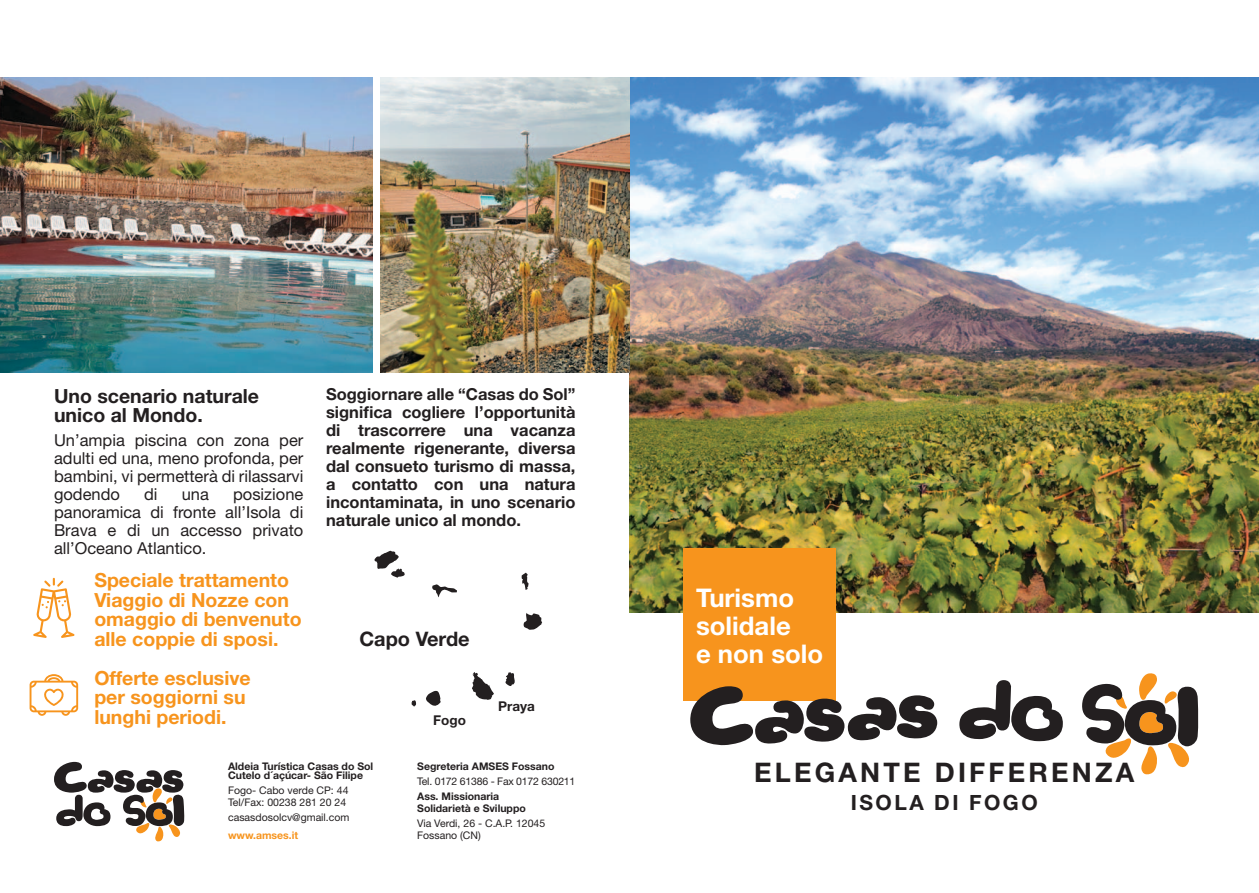
<style>
.page{position:relative;width:1259px;height:893px;background:#fff}
.page>*{position:absolute;margin:0;border:0;box-sizing:border-box;transform-origin:0 0}
.t1{font:700 27px "Helvetica Neue";letter-spacing:.12em;color:#231f20}
.t2{font:700 25.8px/28px "Helvetica Neue";color:#fff}
.t3{font:700 21px "Helvetica Neue";color:#231f20}
.t4{font:700 19.95px "Helvetica Neue";color:#231f20}
.t5{font:700 19.5px/19.5px "Helvetica Neue";color:#f7941d}
.t6{font:700 19.5px/19.5px "Helvetica Neue";color:#231f20}
.t7{font:700 16.5px/18px "Helvetica Neue";color:#231f20;text-align:justify}
.t8{font:16.5px/18px "Helvetica Neue";color:#231f20;text-align:justify}
.t9{font:700 13.5px "Helvetica Neue";color:#231f20}
.t10{font:700 10.5px/9px "Helvetica Neue";color:#231f20}
.t11{font:10.5px/12px "Helvetica Neue";color:#231f20}
.t12{font:10.5px "Helvetica Neue";letter-spacing:-.02em;color:#231f20}
.t13{font:700 10.5px "Helvetica Neue";color:#f7941d}
</style>
<div class="page">
<img style="left:629px;top:77px;width:630px;height:535px">
<div style="left:683px;top:548px;width:153px;height:153px;background:#f7941d"></div>
<svg style="left:690px;top:686px;width:247px;height:59px"></svg>
<svg style="left:959px;top:680px;width:104px;height:62px"></svg>
<svg style="left:1082px;top:673px;width:116px;height:102px"></svg>
<img style="left:0;top:77px;width:373px;height:296px">
<svg style="left:374px;top:551px;width:168px;height:155px"></svg>
<svg style="left:33px;top:578px;width:41px;height:60px"></svg>
<svg style="left:30px;top:674px;width:48px;height:42px"></svg>
<img style="left:380px;top:77px;width:249px;height:296px">
<svg style="left:54px;top:762px;width:131px;height:80px"></svg>
<p class="t6" style="left:54px;top:385px;width:207px">Uno scenario naturale unico al Mondo.</p>
<p class="t8" style="left:54px;top:431px;width:251px">Un’ampia piscina con zona per adulti ed una, meno profonda, per bambini, vi permetterà di rilassarvi godendo</p>
<p class="t8" style="left:54px;top:485px;width:251px;text-indent:179px">posizione panoramica di fronte all’Isola di Brava e di un accesso privato all’Oceano Atlantico.</p>
<p class="t8" style="left:144px;top:485px;width:15px">di</p>
<p class="t8" style="left:182px;top:485px;width:29px">una</p>
<p class="t7" style="left:326px;top:385px;width:251px">Soggiornare alle “Casas do Sol” significa cogliere l’opportunità di trascorrere una vacanza realmente rigenerante, diversa dal consueto turismo di massa, a contatto con una natura incontaminata, in uno scenario naturale unico al mondo.</p>
<p class="t5" style="left:94px;top:570px;width:209px">Speciale trattamento<br>Viaggio di Nozze con omaggio di benvenuto alle coppie di sposi.</p>
<p class="t5" style="left:94px;top:668px;width:158px">Offerte esclusive per soggiorni su lunghi periodi.</p>
<p class="t10" style="left:228px;top:761px;width:147px">Aldeia Turística Casas do Sol<br>Cutelo d´açúcar- São Filipe</p>
<p class="t11" style="left:228px;top:784px;width:122px">Fogo- Cabo verde CP: 44<br>Tel/Fax: 00238 281 20 24</p>
<p class="t11" style="left:228px;top:811px;width:123px">casasdosolcv@gmail.com</p>
<p class="t13" style="left:228px;top:828px;width:72px">www.amses.it</p>
<p class="t4" style="left:359px;top:626px;width:112px">Capo Verde</p>
<p class="t9" style="left:498px;top:698px;width:38px">Praya</p>
<p class="t9" style="left:433px;top:712px;width:34px">Fogo</p>
<p class="t10" style="left:417px;top:762px;width:139px">Segreteria AMSES Fossano</p>
<p class="t12" style="left:417px;top:775px;width:160px">Tel. 0172 61386 - Fax 0172 630211</p>
<p class="t10" style="left:417px;top:790px;width:110px;line-height:12px">Ass. Missionaria<br>Solidarietà e Sviluppo</p>
<p class="t11" style="left:417px;top:817px;width:130px">Via Verdi, 26 - C.A.P. 12045<br>Fossano (CN)</p>
<h2 class="t2" style="left:696px;top:583px;width:129px">Turismo solidale<br>e non solo</h2>
<h1 class="t1" style="left:754px;top:756px;width:382px">elegante differenza</h1>
<p class="t3" style="left:850px;top:789px;width:189px">ISOLA DI FOGO</p>
</div>
